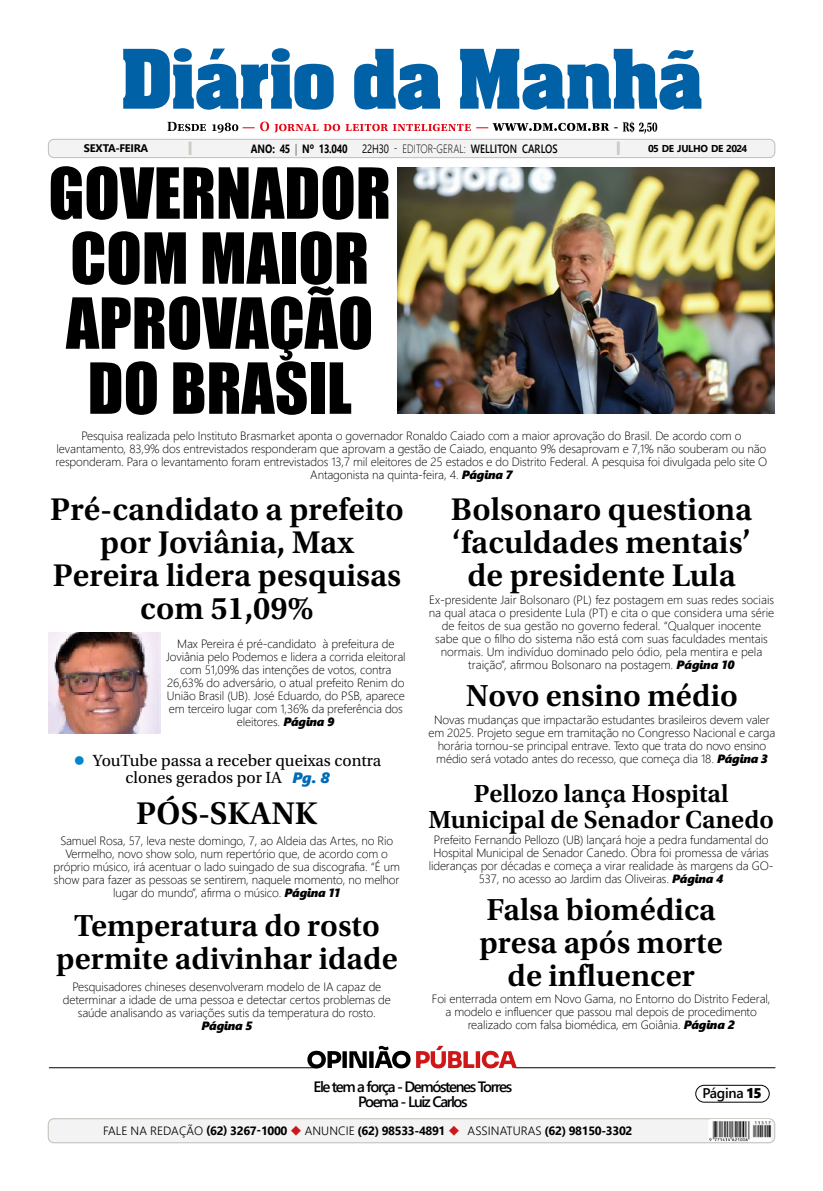
<style>
.page{position:relative;width:823px;height:1191px;background:#fff}
.page>*{position:absolute;margin:0;border:0;box-sizing:border-box;transform-origin:0 0}
.t1{font:65px/65px "Impact";color:#000;text-align:center}
.t2{font:600 33px/33px "Utopia Std";color:#000;text-align:center}
.t3{font:600 32px/33px "Utopia Std";color:#000;text-align:center}
.t4{font:600 26px/26px "Utopia Std";color:#000;text-align:center}
.t5{font:17px/17px "Utopia Std";color:#000;text-align:center}
.t6{font:600 15px/15px "Segoe UI";letter-spacing:-.09em;color:#000;text-align:center}
.t7{font:600 14px "Segoe UI";letter-spacing:-.02em;color:#000}
.t8{font:600 14px "Utopia Std";color:#000}
.t9{font:300 12px/13px "Segoe UI";letter-spacing:-.01em;color:#000;text-align:center}
.t10{font:700 12px "Segoe UI";letter-spacing:-.03em;color:#000}
.t11{font:300 12px "Segoe UI";letter-spacing:-.01em;color:#000;scale:.8 1}
.t12{font:italic 12px "Segoe UI Black";letter-spacing:-.01em;color:#000}
.t13{font:700 11px "Segoe UI";letter-spacing:-.025em;color:#000}
.t14{font:700 10px "Segoe UI";letter-spacing:-.035em;color:#000}
.s1{font-weight:700}
.s2{font-weight:400}
.s3{font-weight:600}
.s4{font-family:"Segoe UI Black";font-weight:400;font-style:italic}
.s5{color:#0085cd}
.s6{font-family:"Segoe UI Black";font-style:italic;font-size:15px;color:#006bb5}
.s7{font-family:"Segoe UI Black";font-weight:400}
.s8{font-weight:300}
.s9{color:#cd1719}
</style>
<div class="page">
<div style="left:48px;top:1118px;width:726px;height:24px;background:#f3f3f3;border-radius:6px"></div>
<div style="left:48px;top:1118px;width:726px;height:24px;border:1px solid #c1bcb6;border-radius:6px"></div>
<img style="left:708px;top:1119px;width:62px;height:22px">
<hr style="left:514px;top:1067px;width:261px;height:1px;background:#000">
<hr style="left:49px;top:1067px;width:269px;height:1px;background:#000">
<svg style="left:416px;top:1045px;width:100px;height:23px"></svg>
<svg style="left:307px;top:1045px;width:103px;height:23px"></svg>
<div style="left:694px;top:1084px;width:75px;height:18px;border:1px solid #000;border-radius:8px"></div>
<svg style="left:123px;top:48px;width:578px;height:62px"></svg>
<div style="left:48px;top:139px;width:726px;height:19px;background:#f3f3f3;border-radius:6px"></div>
<div style="left:48px;top:139px;width:726px;height:19px;border:1px solid #c1bcb6;border-radius:6px"></div>
<svg style="left:188px;top:142px;width:3px;height:13px"></svg>
<svg style="left:617px;top:142px;width:2px;height:13px"></svg>
<svg style="left:167px;top:122px;width:441px;height:11px"></svg>
<svg style="left:622px;top:122px;width:34px;height:12px"></svg>
<img style="left:397px;top:167px;width:377px;height:247px">
<img style="left:48px;top:632px;width:112px;height:101px">
<p class="t8" style="left:613px;top:119px;width:7px">-</p>
<p class="t13" style="left:84px;top:138px;width:66px">SEXTA-FEIRA</p>
<p class="t11" style="left:250px;top:137px;width:385px"><span class="s1">ANO: 45</span> | <span class="s1">Nº 13.040</span> <span class="s2">22H30</span> - EDITOR-GERAL: <span class="s3">WELLITON CARLOS</span></p>
<p class="t14" style="left:647px;top:139px;width:101px">05 DE JULHO DE 2024</p>
<h1 class="t1" style="left:48px;top:159px;width:344px">GOVERNADOR<br>COM MAIOR<br>APROVAÇÃO<br>DO BRASIL</h1>
<p class="t9" style="left:55px;top:428px;width:713px">Pesquisa realizada pelo Instituto Brasmarket aponta o governador Ronaldo Caiado com a maior aprovação do Brasil. De acordo com o levantamento, 83,9% dos entrevistados responderam que aprovam a gestão de Caiado, enquanto 9% desaprovam e 7,1% não souberam ou não responderam. Para o levantamento foram entrevistados 13,7 mil eleitores de 25 estados e do Distrito Federal. A pesquisa foi divulgada pelo site O Antagonista na quinta-feira, 4. <span class="s4">Página 7</span></p>
<h2 class="t2" style="left:50px;top:493px;width:355px">Pré-candidato a prefeito por Joviânia, Max<br>Pereira lidera pesquisas com 51,09%</h2>
<p class="t9" style="left:166px;top:636px;width:241px">Max Pereira é pré-candidato à prefeitura de Joviânia pelo Podemos e lidera a corrida eleitoral com 51,09% das intenções de votos, contra 26,63% do adversário, o atual prefeito Renim do União Brasil (UB). José Eduardo, do PSB, aparece em terceiro lugar com 1,36% da preferência dos eleitores. <span class="s4">Página 9</span></p>
<h3 class="t5" style="left:74px;top:752px;width:308px"><span class="s5">●</span> YouTube passa a receber queixas contra clones gerados por IA <span class="s6">Pg. 8</span></h3>
<h2 class="t2" style="left:136px;top:797px;width:182px">PÓS-SKANK</h2>
<p class="t9" style="left:53px;top:833px;width:348px">Samuel Rosa, 57, leva neste domingo, 7, ao Aldeia das Artes, no Rio Vermelho, novo show solo, num repertório que, de acordo com o próprio músico, irá acentuar o lado suingado de sua discografia. “É um show para fazer as pessoas se sentirem, naquele momento, no melhor lugar do mundo”, afirma o músico. <span class="s4">Página 11</span></p>
<h3 class="t3" style="left:56px;top:909px;width:343px">Temperatura do rosto permite adivinhar idade</h3>
<p class="t9" style="left:63px;top:979px;width:329px">Pesquisadores chineses desenvolveram modelo de IA capaz de determinar a idade de uma pessoa e detectar certos problemas de saúde analisando as variações sutis da temperatura do rosto.</p>
<p class="t12" style="left:201px;top:1016px;width:52px">Página 5</p>
<h2 class="t2" style="left:450px;top:493px;width:303px">Bolsonaro questiona ‘faculdades mentais’ de presidente Lula</h2>
<p class="t9" style="left:428px;top:592px;width:347px">Ex-presidente Jair Bolsonaro (PL) fez postagem em suas redes sociais na qual ataca o presidente Lula (PT) e cita o que considera uma série de feitos de sua gestão no governo federal. “Qualquer inocente sabe que o filho do sistema não está com suas faculdades mentais normais. Um indivíduo dominado pelo ódio, pela mentira e pela traição”, afirmou Bolsonaro na postagem. <span class="s4">Página 10</span></p>
<h3 class="t3" style="left:465px;top:680px;width:273px">Novo ensino médio</h3>
<p class="t9" style="left:428px;top:712px;width:348px">Novas mudanças que impactarão estudantes brasileiros devem valer em 2025. Projeto segue em tramitação no Congresso Nacional e carga horária tornou-se principal entrave. Texto que trata do novo ensino médio será votado antes do recesso, que começa dia 18. <span class="s4">Página 3</span></p>
<h3 class="t4" style="left:428px;top:780px;width:347px">Pellozo lança Hospital<br>Municipal de Senador Canedo</h3>
<p class="t9" style="left:428px;top:832px;width:346px">Prefeito Fernando Pellozo (UB) lançará hoje a pedra fundamental do Hospital Municipal de Senador Canedo. Obra foi promessa de várias lideranças por décadas e começa a virar realidade às margens da GO-537, no acesso ao Jardim das Oliveiras. <span class="s4">Página 4</span></p>
<h3 class="t3" style="left:479px;top:893px;width:245px">Falsa biomédica presa após morte de influencer</h3>
<p class="t9" style="left:431px;top:991px;width:340px">Foi enterrada ontem em Novo Gama, no Entorno do Distrito Federal, a modelo e influencer que passou mal depois de procedimento realizado com falsa biomédica, em Goiânia. <span class="s4">Página 2</span></p>
<p class="t6" style="left:313px;top:1078px;width:200px">Ele tem a força - Demóstenes Torres<br>Poema - Luiz Carlos</p>
<p class="t7" style="left:702px;top:1079px;width:61px">Página <span class="s7">15</span></p>
<p class="t10" style="left:103px;top:1119px;width:530px"><span class="s8">FALE NA REDAÇÃO</span> (62) 3267-1000 <span class="s9">◆</span> <span class="s8">ANUNCIE</span> (62) 98533-4891 <span class="s9">◆</span> <span class="s8">ASSINATURAS</span> (62) 98150-3302</p>
</div>
